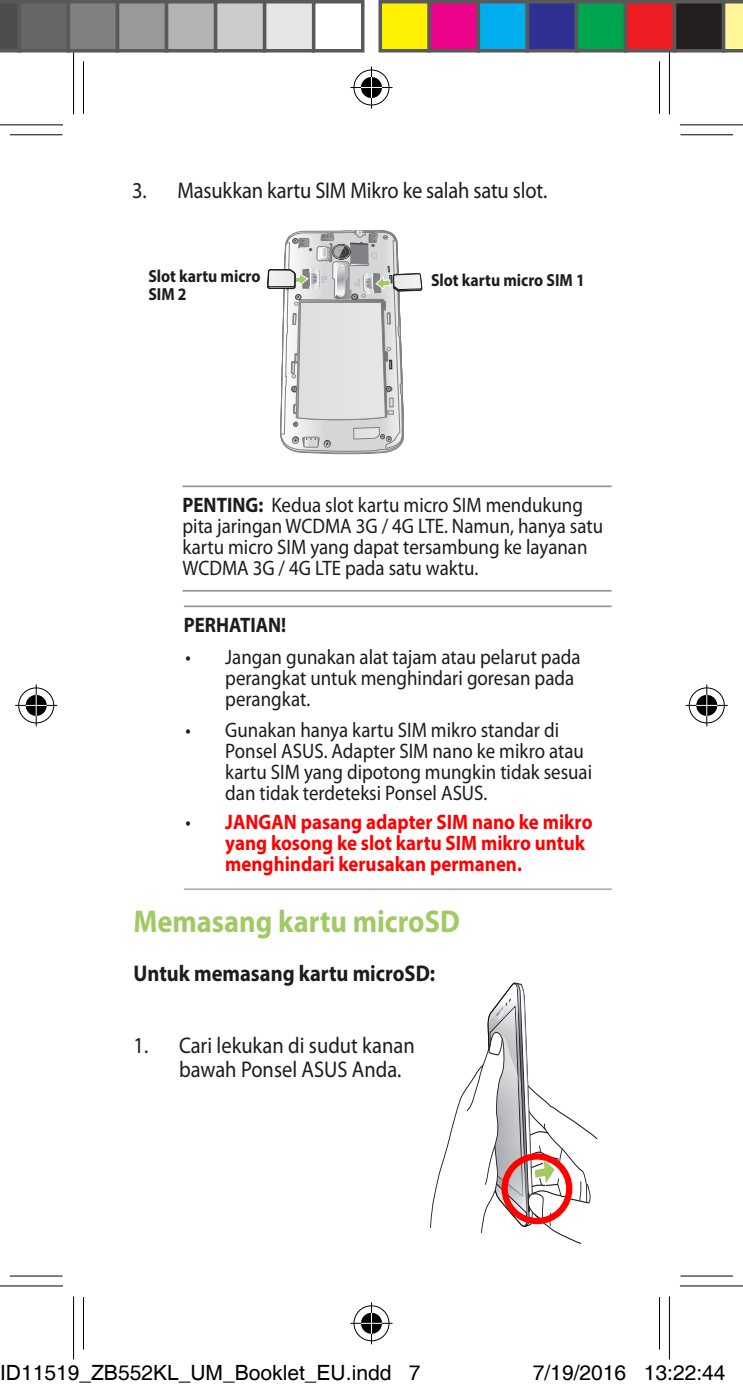
<style>
.page{position:relative;width:743px;height:1391px;background:#fff}
.page>*{position:absolute;margin:0;border:0;box-sizing:border-box;transform-origin:0 0}
.Padfone_Header_1{font:700 31.5px "Myriad Pro";color:#a1c964;scale:.9 1}
.Padfone_Body_Text{font:22.75px/24.5px "Myriad Pro";color:#1b1c20;scale:.9 1}
.Padfone_Body_Text-2{font:700 22.75px "Myriad Pro";color:#1b1c20;scale:.9 1}
.Padfone_Message_2{font:21px/21px "Myriad Pro";color:#1b1c20;scale:.9 1}
.Padfone_Message{font:21px/21px "Myriad Pro";color:#1b1c20;scale:.9 1}
.Padfone_Message_3{font:700 21px/21px "Myriad Pro";color:#f00;scale:.9 1}
.t1{font:21px "Helvetica";color:#000}
.Padfone_Message_1{font:700 21px "Myriad Pro";color:#1b1c20;scale:.9 1}
.Padfone_Figure_Label{font:700 17.5px "Myriad Pro";color:#1b1c20;scale:.9 1}
.s1{font-weight:700}
.s2{font-weight:400;color:#1b1c20}
</style>
<div class="page">
<svg style="left:267px;top:230px;width:156px;height:225px"></svg>
<svg style="left:430px;top:982px;width:167px;height:262px"></svg>
<div style="left:501px;top:1153px;width:71px;height:71px;border:6px solid #f00;border-radius:50%"></div>
<hr style="left:184px;top:605px;width:427px;height:2px;background:#98989c">
<hr style="left:184px;top:888px;width:427px;height:2px;background:#aeafb2">
<hr style="left:182px;top:485px;width:429px;height:2px;background:#98989c">
<hr style="left:182px;top:590px;width:429px;height:2px;background:#98989c">
<svg style="left:10px;top:135px;width:52px;height:1px"></svg>
<svg style="left:680px;top:135px;width:52px;height:1px"></svg>
<svg style="left:10px;top:1276px;width:52px;height:1px"></svg>
<svg style="left:680px;top:1276px;width:52px;height:1px"></svg>
<svg style="left:659px;top:61px;width:1px;height:53px"></svg>
<svg style="left:659px;top:1297px;width:1px;height:52px"></svg>
<hr style="left:10px;top:134px;width:52px;height:1px;background:#000">
<hr style="left:680px;top:134px;width:52px;height:1px;background:#000">
<hr style="left:10px;top:1275px;width:52px;height:1px;background:#000">
<hr style="left:680px;top:1275px;width:52px;height:1px;background:#000">
<hr style="left:83px;top:61px;width:1px;height:53px;background:#000">
<hr style="left:83px;top:1297px;width:1px;height:52px;background:#000">
<hr style="left:658px;top:61px;width:1px;height:53px;background:#000">
<hr style="left:658px;top:1297px;width:1px;height:52px;background:#000">
<svg style="left:0;top:125px;width:63px;height:1px"></svg>
<svg style="left:680px;top:125px;width:62px;height:1px"></svg>
<svg style="left:0;top:1286px;width:63px;height:1px"></svg>
<svg style="left:680px;top:1286px;width:62px;height:1px"></svg>
<div style="left:71px;top:51px;width:5px;height:63px;background:#f6f6f6"></div>
<div style="left:71px;top:1296px;width:5px;height:63px;background:#f6f6f6"></div>
<svg style="left:669px;top:53px;width:1px;height:61px"></svg>
<svg style="left:669px;top:1296px;width:1px;height:63px"></svg>
<hr style="left:0;top:124px;width:63px;height:1px;background:#000">
<hr style="left:679px;top:124px;width:63px;height:1px;background:#000">
<hr style="left:0;top:1285px;width:63px;height:1px;background:#000">
<hr style="left:679px;top:1285px;width:63px;height:1px;background:#000">
<hr style="left:73px;top:51px;width:1px;height:63px;background:#000">
<hr style="left:73px;top:1296px;width:1px;height:63px;background:#000">
<hr style="left:668px;top:51px;width:1px;height:63px;background:#000">
<hr style="left:668px;top:1296px;width:1px;height:63px;background:#000">
<div style="left:351px;top:68px;width:40px;height:39px;border:4px solid #fff;border-radius:50%"></div>
<div style="left:350px;top:85px;width:42px;height:5px;background:#fff"></div>
<svg style="left:369px;top:68px;width:4px;height:39px"></svg>
<div style="left:358px;top:75px;width:26px;height:25px;border:4px solid #fff;border-radius:50%"></div>
<div style="left:353px;top:70px;width:36px;height:35px;border:1px solid #000;border-radius:50%"></div>
<hr style="left:350px;top:87px;width:42px;height:1px;background:#000">
<hr style="left:371px;top:67px;width:1px;height:42px;background:#000">
<svg style="left:361px;top:77px;width:21px;height:21px"></svg>
<div style="left:351px;top:1303px;width:40px;height:40px;border:4px solid #fff;border-radius:50%"></div>
<hr style="left:350px;top:1321px;width:42px;height:4px;background:#fff">
<hr style="left:369px;top:1302px;width:4px;height:42px;background:#fff">
<div style="left:358px;top:1310px;width:26px;height:26px;border:4px solid #fff;border-radius:50%"></div>
<div style="left:353px;top:1305px;width:36px;height:36px;border:1px solid #000;border-radius:50%"></div>
<hr style="left:350px;top:1322px;width:42px;height:2px;background:#000">
<hr style="left:371px;top:1302px;width:1px;height:42px;background:#000">
<div style="left:361px;top:1312px;width:21px;height:21px;background:#000;border-radius:50%"></div>
<hr style="left:361px;top:1322px;width:21px;height:2px;background:#fff">
<svg style="left:371px;top:1312px;width:1px;height:21px"></svg>
<div style="left:16px;top:686px;width:40px;height:39px;border:4px solid #fff;border-radius:50%"></div>
<svg style="left:15px;top:703px;width:42px;height:4px"></svg>
<svg style="left:34px;top:684px;width:4px;height:42px"></svg>
<div style="left:23px;top:693px;width:26px;height:25px;border:4px solid #fff;border-radius:50%"></div>
<div style="left:18px;top:687px;width:36px;height:36px;border:1px solid #000;border-radius:50%"></div>
<hr style="left:15px;top:705px;width:42px;height:1px;background:#000">
<hr style="left:36px;top:684px;width:1px;height:42px;background:#000">
<svg style="left:26px;top:695px;width:21px;height:21px"></svg>
<div style="left:686px;top:686px;width:40px;height:39px;border:4px solid #fff;border-radius:50%"></div>
<svg style="left:686px;top:703px;width:41px;height:4px"></svg>
<svg style="left:704px;top:684px;width:4px;height:42px"></svg>
<div style="left:693px;top:693px;width:26px;height:25px;border:4px solid #fff;border-radius:50%"></div>
<div style="left:688px;top:687px;width:36px;height:36px;border:1px solid #000;border-radius:50%"></div>
<hr style="left:685px;top:705px;width:42px;height:1px;background:#000">
<hr style="left:706px;top:684px;width:1px;height:42px;background:#000">
<svg style="left:696px;top:695px;width:21px;height:21px"></svg>
<svg style="left:0;top:0;width:18px;height:53px"></svg>
<div style="left:19px;top:2px;width:49px;height:49px;background:#666"></div>
<div style="left:18px;top:0;width:52px;height:53px;border:4px solid #595959"></div>
<div style="left:68px;top:2px;width:49px;height:49px;background:#808080"></div>
<div style="left:67px;top:0;width:52px;height:53px;border:4px solid #595959"></div>
<div style="left:117px;top:2px;width:49px;height:49px;background:#999"></div>
<div style="left:116px;top:0;width:52px;height:53px;border:4px solid #595959"></div>
<div style="left:166px;top:2px;width:49px;height:49px;background:#b3b3b3"></div>
<div style="left:165px;top:0;width:52px;height:53px;border:4px solid #595959"></div>
<div style="left:215px;top:2px;width:49px;height:49px;background:#ccc"></div>
<div style="left:214px;top:0;width:52px;height:53px;border:4px solid #595959"></div>
<div style="left:264px;top:2px;width:49px;height:49px;background:#e6e6e6"></div>
<div style="left:263px;top:0;width:52px;height:53px;border:4px solid #595959"></div>
<div style="left:312px;top:0;width:52px;height:53px;border:4px solid #595959"></div>
<div style="left:380px;top:2px;width:49px;height:49px;background:#fff101"></div>
<div style="left:378px;top:0;width:53px;height:53px;border:4px solid #595959"></div>
<div style="left:429px;top:2px;width:49px;height:49px;background:#ed028c"></div>
<div style="left:427px;top:0;width:53px;height:53px;border:4px solid #595959"></div>
<div style="left:478px;top:2px;width:49px;height:49px;background:#00aeef"></div>
<div style="left:476px;top:0;width:53px;height:53px;border:4px solid #595959"></div>
<div style="left:527px;top:2px;width:49px;height:49px;background:#2e3092"></div>
<div style="left:525px;top:0;width:53px;height:53px;border:4px solid #595959"></div>
<div style="left:576px;top:2px;width:49px;height:49px;background:#00a54f"></div>
<div style="left:574px;top:0;width:53px;height:53px;border:4px solid #595959"></div>
<div style="left:625px;top:2px;width:49px;height:49px;background:#ee1d23"></div>
<div style="left:623px;top:0;width:53px;height:53px;border:4px solid #595959"></div>
<div style="left:674px;top:2px;width:49px;height:49px;background:#231f20"></div>
<div style="left:672px;top:0;width:53px;height:53px;border:4px solid #595959"></div>
<svg style="left:721px;top:0;width:21px;height:53px"></svg>
<p class="Padfone_Body_Text" style="left:132px;top:178px;width:462px">3. Masukkan kartu SIM Mikro ke salah satu slot.</p>
<p class="Padfone_Figure_Label" style="left:148px;top:265px;width:126px">Slot kartu micro</p>
<p class="Padfone_Figure_Label" style="left:431px;top:268px;width:172px">Slot kartu micro SIM 1</p>
<p class="Padfone_Figure_Label" style="left:148px;top:282px;width:44px">SIM 2</p>
<p class="Padfone_Message" style="left:182px;top:495px;width:468px"><span class="s1">PENTING:</span> Kedua slot kartu micro SIM mendukung pita jaringan WCDMA 3G / 4G LTE. Namun, hanya satu kartu micro SIM yang dapat tersambung ke layanan WCDMA 3G / 4G LTE pada satu waktu.</p>
<p class="Padfone_Message_1" style="left:184px;top:611px;width:115px">PERHATIAN!</p>
<p class="Padfone_Message_2" style="left:225px;top:647px;width:396px;text-indent:-40px">• Jangan gunakan alat tajam atau pelarut pada perangkat untuk menghindari goresan pada perangkat.</p>
<p class="Padfone_Message_2" style="left:225px;top:720px;width:409px;text-indent:-40px">• Gunakan hanya kartu SIM mikro standar di Ponsel ASUS. Adapter SIM nano ke mikro atau kartu SIM yang dipotong mungkin tidak sesuai dan tidak terdeteksi Ponsel ASUS.</p>
<p class="Padfone_Message_3" style="left:225px;top:810px;width:409px;text-indent:-40px"><span class="s2">•</span> JANGAN pasang adapter SIM nano ke mikro yang kosong ke slot kartu SIM mikro untuk menghindari kerusakan permanen.</p>
<p class="Padfone_Header_1" style="left:133px;top:901px;width:364px">Memasang kartu microSD</p>
<p class="Padfone_Body_Text-2" style="left:133px;top:959px;width:336px">Untuk memasang kartu microSD:</p>
<p class="Padfone_Body_Text" style="left:179px;top:1033px;width:263px;text-indent:-46px">1. Cari lekukan di sudut kanan bawah Ponsel ASUS Anda.</p>
<p class="t1" style="left:0;top:1361px;width:422px">ID11519_ZB552KL_UM_Booklet_EU.indd 7</p>
<p class="t1" style="left:532px;top:1361px;width:194px">7/19/2016 13:22:44</p>
</div>
